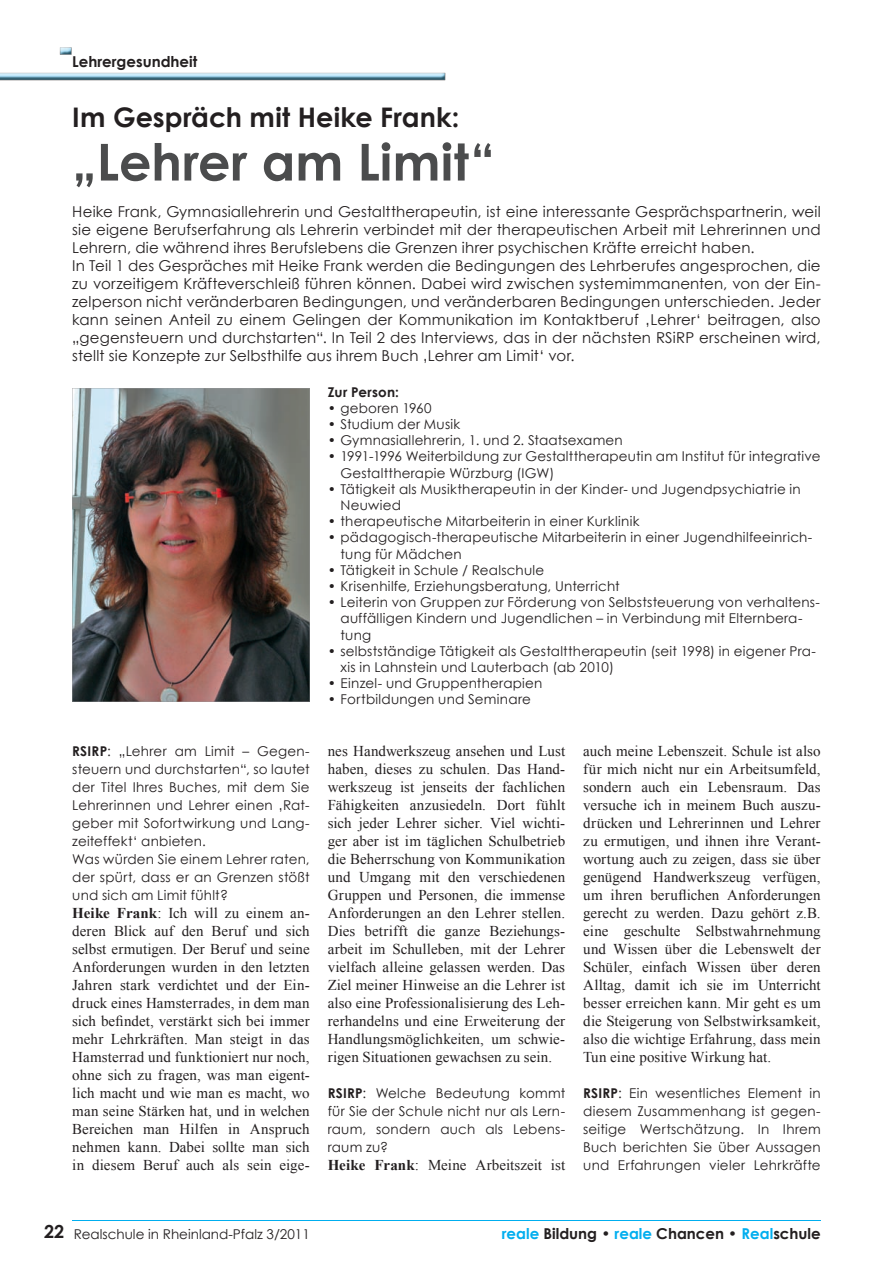
<style>
.page{position:relative;width:893px;height:1263px;background:#fff}
.page>*{position:absolute;margin:0;border:0;box-sizing:border-box;transform-origin:0 0}
.t1{font:700 51px "Century Gothic";letter-spacing:.005em;color:#4b4c4d}
.t2{font:700 27px "Century Gothic";letter-spacing:.005em;color:#231f20}
.t3{font:15px/18px "Times New Roman";letter-spacing:.005em;color:#231f20;text-align:justify}
.t4{font:15px/18px "Century Gothic";letter-spacing:.01em;color:#231f20}
.t5{font:700 15px "Century Gothic";color:#231f20}
.t6{font:13.5px/18px "Century Gothic";letter-spacing:.015em;color:#231f20}
.t7{font:700 13.5px "Century Gothic";letter-spacing:.015em;color:#231f20}
.s1{font-weight:700}
.s2{font-weight:700;font-size:18px}
.s3{color:#00aeef}
</style>
<div class="page">
<hr style="left:72px;top:1220px;width:749px;height:1px;background:#00aeef">
<img style="left:0;top:73px;width:445px;height:7px">
<svg style="left:60px;top:47px;width:12px;height:8px"></svg>
<img style="left:72px;top:388px;width:238px;height:314px">
<p class="t5" style="left:72px;top:52px;width:127px">Lehrergesundheit</p>
<h2 class="t2" style="left:72px;top:100px;width:389px">Im Gespräch mit Heike Frank:</h2>
<h1 class="t1" style="left:72px;top:130px;width:424px">„Lehrer am Limit“</h1>
<p class="t4" style="left:72px;top:202px;width:750px">Heike Frank, Gymnasiallehrerin und Gestalttherapeutin, ist eine interessante Gesprächspartnerin, weil sie eigene Berufserfahrung als Lehrerin verbindet mit der therapeutischen Arbeit mit Lehrerinnen und Lehrern, die während ihres Berufslebens die Grenzen ihrer psychischen Kräfte erreicht haben.<br>In Teil 1 des Gespräches mit Heike Frank werden die Bedingungen des Lehrberufes angesprochen, die zu vorzeitigem Kräfteverschleiß führen können. Dabei wird zwischen systemimmanenten, von der Ein&shy;zelperson nicht veränderbaren Bedingungen, und veränderbaren Bedingungen unterschieden. Jeder kann seinen Anteil zu einem Gelingen der Kommunikation im Kontaktberuf ‚Lehrer‘ beitragen, also „gegensteuern und durchstarten“. In Teil 2 des Interviews, das in der nächsten RSiRP erscheinen wird, stellt sie Konzepte zur Selbsthilfe aus ihrem Buch ‚Lehrer am Limit‘ vor.</p>
<p class="t7" style="left:328px;top:383px;width:73px">Zur Person:</p>
<p class="t6" style="left:328px;top:399px;width:105px">• geboren 1960</p>
<p class="t6" style="left:328px;top:415px;width:134px">• Studium der Musik</p>
<p class="t6" style="left:328px;top:431px;width:296px">• Gymnasiallehrerin, 1. und 2. Staatsexamen</p>
<p class="t6" style="left:340px;top:448px;width:481px;line-height:16.2px;text-indent:-13px">• 1991-1996 Weiterbildung zur Gestalttherapeutin am Institut für integrative<br>Gestalttherapie Würzburg (IGW)</p>
<p class="t6" style="left:340px;top:481px;width:462px;line-height:16.2px;text-indent:-13px">• Tätigkeit als Musiktherapeutin in der Kinder- und Jugendpsychiatrie in<br>Neuwied</p>
<p class="t6" style="left:328px;top:512px;width:313px">• therapeutische Mitarbeiterin in einer Kurklinik</p>
<p class="t6" style="left:340px;top:529px;width:473px;line-height:16.2px;text-indent:-13px">• pädagogisch-therapeutische Mitarbeiterin in einer Jugendhilfeeinrich&shy;tung für Mädchen</p>
<p class="t6" style="left:328px;top:561px;width:218px">• Tätigkeit in Schule / Realschule</p>
<p class="t6" style="left:328px;top:577px;width:293px">• Krisenhilfe, Erziehungsberatung, Unterricht</p>
<p class="t6" style="left:340px;top:594px;width:481px;line-height:16.2px;text-indent:-13px">• Leiterin von Gruppen zur Förderung von Selbststeuerung von verhaltens&shy;auffälligen Kindern und Jugendlichen – in Verbindung mit Elternbera&shy;tung</p>
<p class="t6" style="left:340px;top:643px;width:477px;line-height:16.2px;text-indent:-13px">• selbstständige Tätigkeit als Gestalttherapeutin (seit 1998) in eigener Pra&shy;xis in Lahnstein und Lauterbach (ab 2010)</p>
<p class="t6" style="left:328px;top:674px;width:216px">• Einzel- und Gruppentherapien</p>
<p class="t6" style="left:328px;top:690px;width:205px">• Fortbildungen und Seminare</p>
<p class="t3" style="left:328px;top:742px;width:239px">nes Handwerkszeug ansehen und Lust haben, dieses zu schulen. Das Hand&shy;werkszeug ist jenseits der fachlichen Fähigkeiten anzusiedeln. Dort fühlt sich jeder Lehrer sicher. Viel wichti&shy;ger aber ist im täglichen Schulbetrieb die Beherrschung von Kommunikation und Umgang mit den verschiedenen Gruppen und Personen, die immense Anforderungen an den Lehrer stellen.<br>Dies betrifft die ganze Beziehungs&shy;arbeit im Schulleben, mit der Lehrer vielfach alleine gelassen werden. Das Ziel meiner Hinweise an die Lehrer ist also eine Professionalisierung des Leh&shy;rerhandelns und eine Erweiterung der Handlungsmöglichkeiten, um schwie&shy;rigen Situationen gewachsen zu sein.</p>
<p class="t6" style="left:328px;top:1084px;width:239px;text-align:justify"><span class="s1">RSIRP</span>: Welche Bedeutung kommt für Sie der Schule nicht nur als Lern&shy;raum, sondern auch als Lebens&shy;raum zu?</p>
<p class="t3" style="left:328px;top:1156px;width:239px"><span class="s1">Heike Frank</span>: Meine Arbeitszeit ist</p>
<p class="t3" style="left:583px;top:742px;width:239px">auch meine Lebenszeit. Schule ist also für mich nicht nur ein Arbeitsumfeld, sondern auch ein Lebensraum. Das versuche ich in meinem Buch auszu&shy;drücken und Lehrerinnen und Lehrer zu ermutigen, und ihnen ihre Verant&shy;wortung auch zu zeigen, dass sie über genügend Handwerkszeug verfügen, um ihren beruflichen Anforderungen gerecht zu werden. Dazu gehört z.B. eine geschulte Selbstwahrnehmung und Wissen über die Lebenswelt der Schüler, einfach Wissen über deren Alltag, damit ich sie im Unterricht besser erreichen kann. Mir geht es um die Steigerung von Selbstwirksamkeit, also die wichtige Erfahrung, dass mein Tun eine positive Wirkung hat.</p>
<p class="t6" style="left:583px;top:1084px;width:239px;text-align:justify"><span class="s1">RSIRP</span>: Ein wesentliches Element in diesem Zusammenhang ist gegen&shy;seitige Wertschätzung. In Ihrem Buch berichten Sie über Aussagen und Erfahrungen vieler Lehrkräfte</p>
<p class="t6" style="left:72px;top:742px;width:239px"><span class="s1">RSIRP</span>: „Lehrer am Limit – Gegen&shy;steuern und durchstarten“, so lautet der Titel Ihres Buches, mit dem Sie<br>Lehrerinnen und Lehrer einen ‚Rat&shy;geber mit Sofortwirkung und Lang&shy;zeiteffekt‘ anbieten.<br>Was würden Sie einem Lehrer raten, der spürt, dass er an Grenzen stößt und sich am Limit fühlt?</p>
<p class="t3" style="left:72px;top:904px;width:239px"><span class="s1">Heike Frank</span>: Ich will zu einem an&shy;deren Blick auf den Beruf und sich selbst ermutigen. Der Beruf und seine Anforderungen wurden in den letzten Jahren stark verdichtet und der Ein&shy;druck eines Hamsterrades, in dem man sich befindet, verstärkt sich bei immer mehr Lehrkräften. Man steigt in das Hamsterrad und funktioniert nur noch, ohne sich zu fragen, was man eigent&shy;lich macht und wie man es macht, wo man seine Stärken hat, und in welchen Bereichen man Hilfen in Anspruch nehmen kann. Dabei sollte man sich in diesem Beruf auch als sein eige-</p>
<p class="t6" style="left:44px;top:1225px;width:267px"><span class="s2">22</span> Realschule in Rheinland-Pfalz 3/2011</p>
<p class="t5" style="left:502px;top:1224px;width:320px"><span class="s3">reale</span> Bildung • <span class="s3">reale</span> Chancen • <span class="s3">Real</span>schule</p>
</div>
